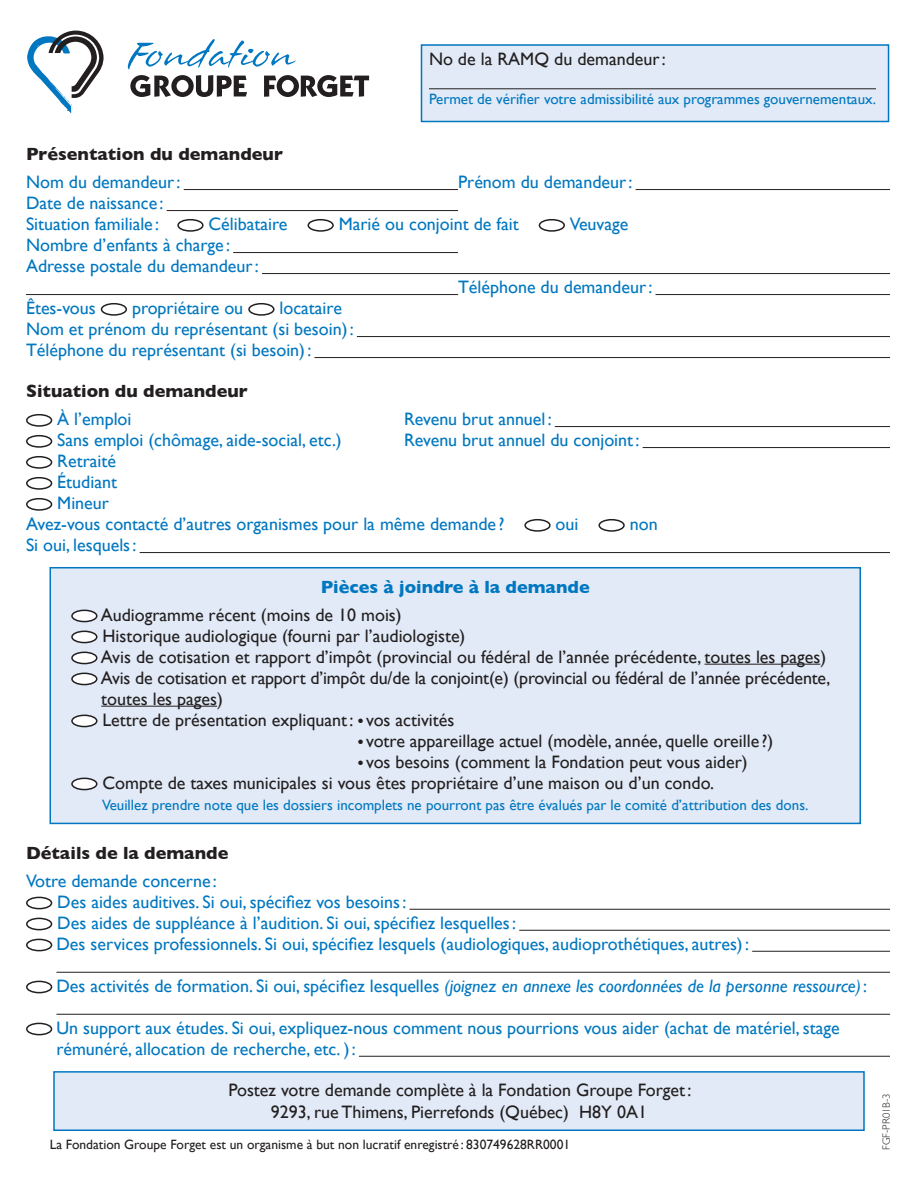
<style>
.page{position:relative;width:918px;height:1188px;background:#fff}
.page>*{position:absolute;margin:0;border:0;box-sizing:border-box;transform-origin:0 0}
.t1{font:18px/21px "Gill Sans";color:#0077c0}
.t2{font:18px/21px "Gill Sans";color:#231f20}
.t3{font:italic 18px "Gill Sans";color:#0077c0}
.t4{font:700 18px "Gill Sans";color:#231f20}
.t5{font:700 18px "Gill Sans";color:#0077c0}
.t6{font:15px "Gill Sans";color:#0077c0}
.t7{font:13.5px "Gill Sans";color:#231f20}
.t8{font:300 10.5px "Gill Sans";color:#231f20}
.s1{font-style:normal}
</style>
<div class="page">
<svg style="left:130px;top:75px;width:117px;height:22px"></svg>
<svg style="left:264px;top:75px;width:105px;height:22px"></svg>
<svg style="left:128px;top:39px;width:168px;height:30px"></svg>
<svg style="left:27px;top:31px;width:77px;height:83px"></svg>
<hr style="left:184px;top:189px;width:274px;height:1px;background:#231f20">
<hr style="left:636px;top:189px;width:254px;height:1px;background:#231f20">
<hr style="left:167px;top:210px;width:291px;height:1px;background:#231f20">
<hr style="left:233px;top:252px;width:225px;height:1px;background:#231f20">
<hr style="left:262px;top:273px;width:628px;height:1px;background:#231f20">
<hr style="left:26px;top:294px;width:432px;height:1px;background:#231f20">
<hr style="left:656px;top:294px;width:234px;height:1px;background:#231f20">
<hr style="left:357px;top:336px;width:533px;height:1px;background:#231f20">
<hr style="left:315px;top:357px;width:575px;height:1px;background:#231f20">
<hr style="left:555px;top:426px;width:335px;height:1px;background:#231f20">
<hr style="left:643px;top:447px;width:247px;height:1px;background:#231f20">
<hr style="left:140px;top:552px;width:750px;height:1px;background:#231f20">
<hr style="left:409px;top:909px;width:481px;height:1px;background:#231f20">
<hr style="left:519px;top:930px;width:371px;height:1px;background:#231f20">
<hr style="left:752px;top:951px;width:138px;height:1px;background:#231f20">
<hr style="left:56px;top:972px;width:834px;height:1px;background:#231f20">
<hr style="left:56px;top:1014px;width:834px;height:1px;background:#231f20">
<hr style="left:359px;top:1056px;width:531px;height:1px;background:#231f20">
<div style="left:177px;top:219px;width:27px;height:13px;border:2px solid #231f20;border-radius:50%"></div>
<div style="left:308px;top:219px;width:26px;height:13px;border:2px solid #231f20;border-radius:50%"></div>
<div style="left:539px;top:219px;width:26px;height:13px;border:2px solid #231f20;border-radius:50%"></div>
<div style="left:101px;top:303px;width:26px;height:13px;border:2px solid #231f20;border-radius:50%"></div>
<div style="left:248px;top:303px;width:27px;height:13px;border:2px solid #231f20;border-radius:50%"></div>
<div style="left:26px;top:414px;width:26px;height:13px;border:2px solid #231f20;border-radius:50%"></div>
<div style="left:26px;top:435px;width:26px;height:13px;border:2px solid #231f20;border-radius:50%"></div>
<div style="left:26px;top:456px;width:26px;height:13px;border:2px solid #231f20;border-radius:50%"></div>
<div style="left:26px;top:477px;width:26px;height:13px;border:2px solid #231f20;border-radius:50%"></div>
<div style="left:26px;top:498px;width:26px;height:13px;border:2px solid #231f20;border-radius:50%"></div>
<div style="left:524px;top:519px;width:27px;height:13px;border:2px solid #231f20;border-radius:50%"></div>
<div style="left:598px;top:519px;width:27px;height:13px;border:2px solid #231f20;border-radius:50%"></div>
<div style="left:26px;top:897px;width:26px;height:12px;border:2px solid #231f20;border-radius:50%"></div>
<div style="left:26px;top:918px;width:26px;height:12px;border:2px solid #231f20;border-radius:50%"></div>
<div style="left:26px;top:939px;width:26px;height:12px;border:2px solid #231f20;border-radius:50%"></div>
<div style="left:26px;top:981px;width:26px;height:12px;border:2px solid #231f20;border-radius:50%"></div>
<div style="left:26px;top:1023px;width:26px;height:12px;border:2px solid #231f20;border-radius:50%"></div>
<div style="left:50px;top:568px;width:810px;height:255px;background:#e1eaf6"></div>
<hr style="left:705px;top:664px;width:115px;height:1px;background:#231f20">
<hr style="left:101px;top:706px;width:116px;height:1px;background:#231f20">
<div style="left:72px;top:610px;width:25px;height:12px;background:#fff;border-radius:50%"></div>
<div style="left:71px;top:610px;width:27px;height:12px;border:2px solid #231f20;border-radius:50%"></div>
<div style="left:72px;top:631px;width:25px;height:12px;background:#fff;border-radius:50%"></div>
<div style="left:71px;top:631px;width:27px;height:12px;border:2px solid #231f20;border-radius:50%"></div>
<div style="left:72px;top:652px;width:25px;height:12px;background:#fff;border-radius:50%"></div>
<div style="left:71px;top:652px;width:27px;height:12px;border:2px solid #231f20;border-radius:50%"></div>
<div style="left:72px;top:673px;width:25px;height:12px;background:#fff;border-radius:50%"></div>
<div style="left:71px;top:673px;width:27px;height:12px;border:2px solid #231f20;border-radius:50%"></div>
<div style="left:72px;top:715px;width:25px;height:12px;background:#fff;border-radius:50%"></div>
<div style="left:71px;top:715px;width:27px;height:12px;border:2px solid #231f20;border-radius:50%"></div>
<div style="left:72px;top:778px;width:25px;height:12px;background:#fff;border-radius:50%"></div>
<div style="left:71px;top:778px;width:27px;height:12px;border:2px solid #231f20;border-radius:50%"></div>
<div style="left:50px;top:567px;width:811px;height:257px;border:2px solid #0077c0"></div>
<div style="left:54px;top:1072px;width:810px;height:58px;background:#e1eaf6"></div>
<div style="left:53px;top:1071px;width:812px;height:60px;border:2px solid #0077c0"></div>
<div style="left:422px;top:45px;width:467px;height:77px;background:#e1eaf6"></div>
<hr style="left:429px;top:88px;width:447px;height:1px;background:#231f20">
<div style="left:421px;top:44px;width:468px;height:78px;border:2px solid #0077c0"></div>
<p class="t2" style="left:429px;top:48px;width:238px">No de la RAMQ du demandeur:</p>
<p class="t6" style="left:429px;top:90px;width:449px">Permet de vérifier votre admissibilité aux programmes gouvernementaux.</p>
<p class="t4" style="left:26px;top:140px;width:258px">Présentation du demandeur</p>
<p class="t1" style="left:26px;top:171px;width:156px">Nom du demandeur:</p>
<p class="t1" style="left:458px;top:171px;width:176px">Prénom du demandeur:</p>
<p class="t1" style="left:26px;top:192px;width:139px">Date de naissance :<br>Situation familiale :</p>
<p class="t1" style="left:209px;top:213px;width:80px">Célibataire</p>
<p class="t1" style="left:339px;top:213px;width:181px">Marié ou conjoint de fait</p>
<p class="t1" style="left:570px;top:213px;width:60px">Veuvage</p>
<p class="t1" style="left:26px;top:234px;width:234px">Nombre d’enfants à charge :<br>Adresse postale du demandeur:</p>
<p class="t1" style="left:458px;top:276px;width:196px">Téléphone du demandeur:</p>
<p class="t1" style="left:26px;top:297px;width:71px">Êtes-vous</p>
<p class="t1" style="left:132px;top:297px;width:113px">propriétaire ou</p>
<p class="t1" style="left:26px;top:297px;width:329px;text-indent:253px">locataire<br>Nom et prénom du représentant (si besoin):<br>Téléphone du représentant (si besoin):</p>
<p class="t4" style="left:26px;top:377px;width:223px">Situation du demandeur</p>
<p class="t1" style="left:57px;top:408px;width:76px">À l’emploi</p>
<p class="t1" style="left:404px;top:408px;width:149px">Revenu brut annuel :</p>
<p class="t1" style="left:57px;top:429px;width:286px">Sans emploi (chômage, aide-social, etc.)</p>
<p class="t1" style="left:404px;top:429px;width:237px">Revenu brut annuel du conjoint:</p>
<p class="t1" style="left:57px;top:450px;width:60px">Retraité</p>
<p class="t1" style="left:57px;top:471px;width:61px">Étudiant</p>
<p class="t1" style="left:57px;top:492px;width:53px">Mineur</p>
<p class="t1" style="left:26px;top:513px;width:480px">Avez-vous contacté d’autres organismes pour la même demande ?</p>
<p class="t1" style="left:556px;top:513px;width:24px">oui</p>
<p class="t1" style="left:630px;top:513px;width:29px">non</p>
<p class="t1" style="left:26px;top:534px;width:112px">Si oui, lesquels:</p>
<p class="t5" style="left:321px;top:573px;width:271px">Pièces à joindre à la demande</p>
<p class="t2" style="left:101px;top:604px;width:731px">Audiogramme récent (moins de 10 mois)<br>Historique audiologique (fourni par l’audiologiste)<br>Avis de cotisation et rapport d’impôt (provincial ou fédéral de l’année précédente, toutes les pages)<br>Avis de cotisation et rapport d’impôt du/de la conjoint(e) (provincial ou fédéral de l’année précédente, toutes les pages)<br>Lettre de présentation expliquant: • vos activités</p>
<p class="t2" style="left:358px;top:730px;width:417px">• votre appareillage actuel (modèle, année, quelle oreille ?)</p>
<p class="t2" style="left:103px;top:751px;width:647px;text-indent:255px">• vos besoins (comment la Fondation peut vous aider)<br>Compte de taxes municipales si vous êtes propriétaire d’une maison ou d’un condo.</p>
<p class="t6" style="left:102px;top:797px;width:708px">Veuillez prendre note que les dossiers incomplets ne pourront pas être évalués par le comité d’attribution des dons.</p>
<p class="t4" style="left:26px;top:839px;width:204px">Détails de la demande</p>
<p class="t1" style="left:56px;top:870px;width:694px;text-indent:-30px">Votre demande concerne :<br>Des aides auditives. Si oui, spécifiez vos besoins:<br>Des aides de suppléance à l’audition. Si oui, spécifiez lesquelles:<br>Des services professionnels. Si oui, spécifiez lesquels (audiologiques, audioprothétiques, autres):</p>
<p class="t3" style="left:56px;top:976px;width:812px"><span class="s1">Des activités de formation. Si oui, spécifiez lesquelles</span> (joignez en annexe les coordonnées de la personne ressource)<span class="s1">:</span></p>
<p class="t1" style="left:56px;top:1017px;width:785px">Un support aux études. Si oui, expliquez-nous comment nous pourrions vous aider (achat de matériel, stage rémunéré, allocation de recherche, etc. ):</p>
<p class="t2" style="left:228px;top:1079px;width:465px;line-height:21.6px;text-align:center">Postez votre demande complète à la Fondation Groupe Forget:<br>9293, rue Thimens, Pierrefonds (Québec) H8Y 0A1</p>
<p class="t7" style="left:50px;top:1137px;width:522px">La Fondation Groupe Forget est un organisme à but non lucratif enregistré : 830749628RR0001</p>
<p class="t8" style="left:878px;top:1150px;width:58px;rotate:-90deg">FGF-PR01B-3</p>
</div>
